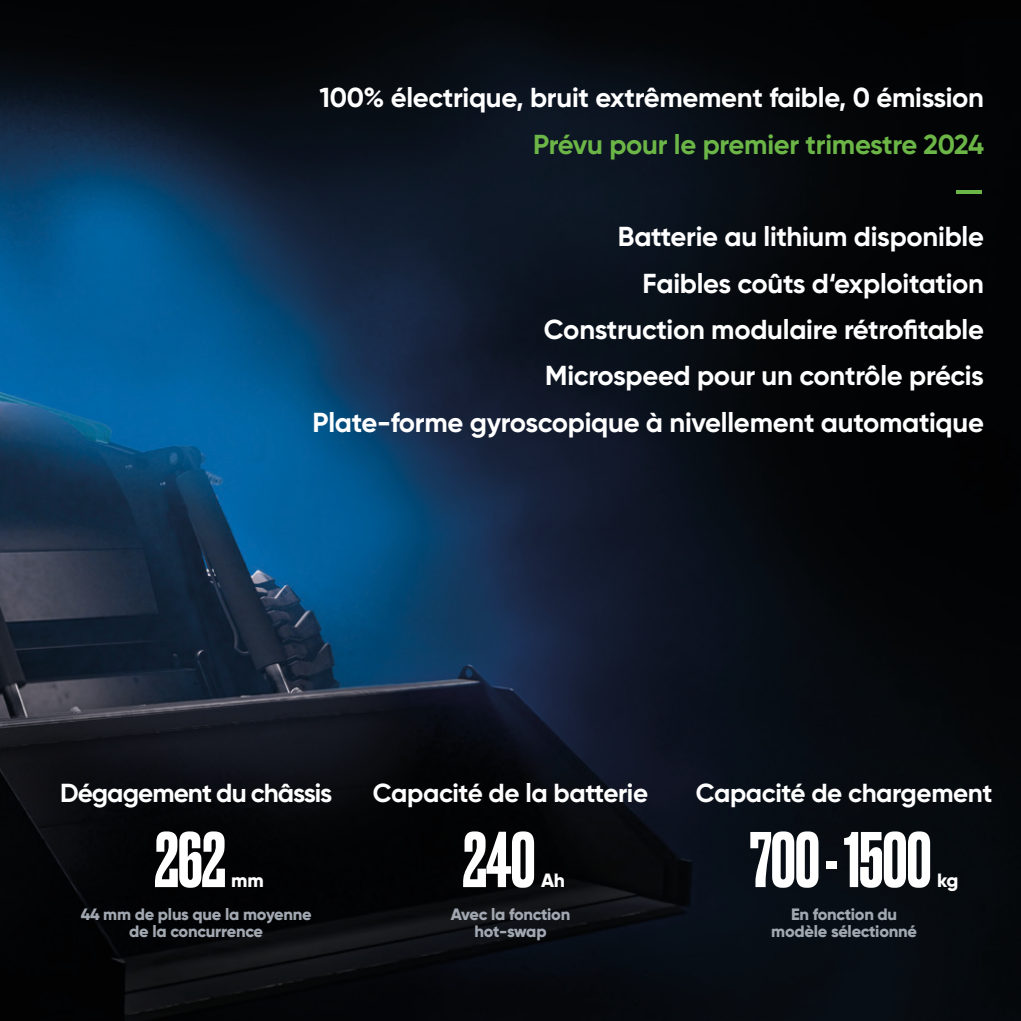
<style>
.page{position:relative;width:1021px;height:1021px;background:#fff}
.page>*{position:absolute;margin:0;border:0;box-sizing:border-box;transform-origin:0 0}
.t1{font:500 74.02px "Druk";letter-spacing:-.015em;color:#fff}
.t2{font:700 27.45px "Gilroy";letter-spacing:-.01em;color:#fff}
.t3{font:700 27.45px "Gilroy";letter-spacing:-.01em;color:#6cb647}
.t4{font:700 26.1px "Gilroy";letter-spacing:-.02em;color:#fff}
.t5{font:800 19.12px "Gilroy";color:#fff}
.t6{font:800 16.43px/16.4px "Gilroy";letter-spacing:-.015em;color:#a2a8b1;text-align:center}
</style>
<div class="page">
<img style="left:0;top:0;width:1020px;height:1020px">
<hr style="left:956px;top:190px;width:25px;height:3px;background:#6cb647">
<p class="t2" style="left:319px;top:81px;width:666px">100% électrique, bruit extrêmement faible, 0 émission</p>
<p class="t3" style="left:533px;top:127px;width:452px">Prévu pour le premier trimestre 2024</p>
<p class="t2" style="left:618px;top:219px;width:368px">Batterie au lithium disponible</p>
<p class="t2" style="left:642px;top:266px;width:343px">Faibles coûts d‘exploitation</p>
<p class="t2" style="left:544px;top:312px;width:442px">Construction modulaire rétrofitable</p>
<p class="t2" style="left:545px;top:358px;width:440px">Microspeed pour un contrôle précis</p>
<p class="t2" style="left:312px;top:405px;width:673px">Plate-forme gyroscopique à nivellement automatique</p>
<p class="t4" style="left:60px;top:776px;width:274px">Dégagement du châssis</p>
<p class="t1" style="left:154px;top:809px;width:73px">262</p>
<p class="t5" style="left:231px;top:868px;width:34px">mm</p>
<p class="t6" style="left:81px;top:906px;width:232px">44 mm de plus que la moyenne de la concurrence</p>
<p class="t4" style="left:373px;top:776px;width:277px">Capacité de la batterie</p>
<p class="t1" style="left:462px;top:809px;width:75px">240</p>
<p class="t5" style="left:541px;top:868px;width:25px">Ah</p>
<p class="t6" style="left:450px;top:906px;width:121px">Avec la fonction</p>
<p class="t6" style="left:474px;top:922px;width:74px">hot-swap</p>
<p class="t4" style="left:695px;top:776px;width:298px">Capacité de chargement</p>
<p class="t1" style="left:749px;top:809px;width:184px">700 - 1500</p>
<p class="t5" style="left:937px;top:868px;width:23px">kg</p>
<p class="t6" style="left:771px;top:906px;width:147px">En fonction du modèle sélectionné</p>
</div>
